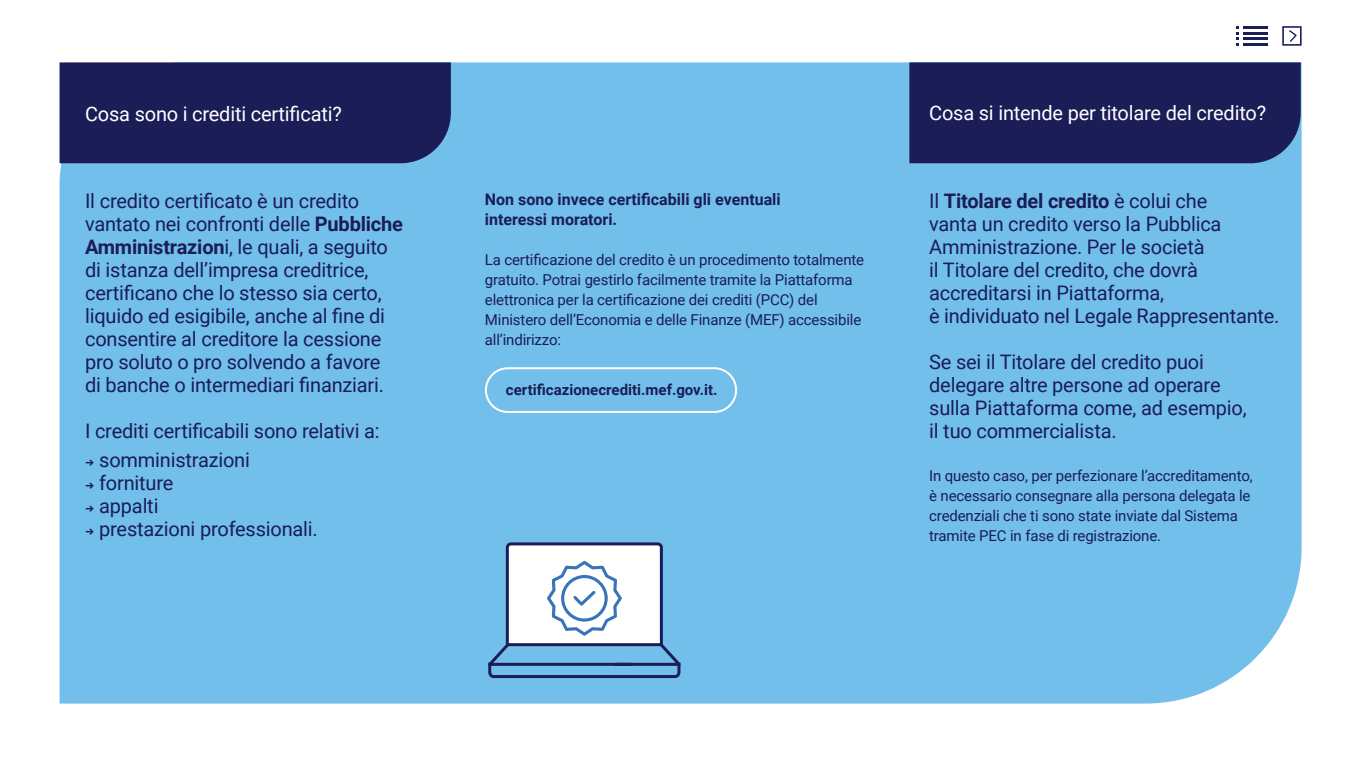
<style>
.page{position:relative;width:1364px;height:766px;background:#fff}
.page>*{position:absolute;margin:0;border:0;box-sizing:border-box;transform-origin:0 0}
.t1{font:20px/23px "Roboto";letter-spacing:-.01em;color:#1a1d56}
.t2{font:20px "Roboto";letter-spacing:-.01em;color:#fff}
.t3{font:700 16px/20px "Roboto";color:#1a1d56}
.t4{font:15px/20px "Roboto";letter-spacing:-.01em;color:#1a1d56}
.t5{font:700 15px "Roboto";color:#1a1d56}
.s1{font-weight:700}
.s2{font-family:"Klavika";font-weight:700;font-size:13px}
</style>
<div class="page">
<div style="left:60px;top:62px;width:1241px;height:641px;background:#72bfeb"></div>
<div style="left:1282px;top:26px;width:19px;height:20px;border:2px solid #1a1d56"></div>
<svg style="left:1289px;top:30px;width:8px;height:12px"></svg>
<div style="left:60px;top:62px;width:391px;height:101px;background:#1a1d56"></div>
<div style="left:909px;top:62px;width:391px;height:101px;background:#1a1d56"></div>
<div style="left:485px;top:367px;width:252px;height:46px;border:2px solid #fff;border-radius:22px"></div>
<svg style="left:483px;top:540px;width:203px;height:139px"></svg>
<hr style="left:1242px;top:26px;width:25px;height:3px;background:#1a1d56">
<hr style="left:1242px;top:32px;width:25px;height:2px;background:#1a1d56">
<hr style="left:1242px;top:37px;width:25px;height:3px;background:#1a1d56">
<hr style="left:1242px;top:43px;width:25px;height:3px;background:#1a1d56">
<svg style="left:1236px;top:26px;width:3px;height:20px"></svg>
<p class="t2" style="left:85px;top:100px;width:258px">Cosa sono i crediti certificati?</p>
<p class="t2" style="left:929px;top:99px;width:338px">Cosa si intende per titolare del credito?</p>
<p class="t1" style="left:85px;top:188px;width:319px">Il credito certificato è un credito vantato nei confronti delle <span class="s1">Pubbliche Amministrazion</span>i, le quali, a seguito di istanza dell’impresa creditrice, certificano che lo stesso sia certo, liquido ed esigibile, anche al fine di consentire al creditore la cessione pro soluto o pro solvendo a favore<br>di banche o intermediari finanziari.</p>
<p class="t1" style="left:85px;top:418px;width:296px">I crediti certificabili sono relativi a:</p>
<p class="t1" style="left:85px;top:447px;width:166px"><span class="s2">•</span> somministrazioni</p>
<p class="t1" style="left:85px;top:470px;width:90px"><span class="s2">•</span> forniture</p>
<p class="t1" style="left:85px;top:493px;width:75px"><span class="s2">•</span> appalti</p>
<p class="t1" style="left:85px;top:516px;width:234px"><span class="s2">•</span> prestazioni professionali.</p>
<p class="t3" style="left:485px;top:188px;width:297px">Non sono invece certificabili gli eventuali interessi moratori.</p>
<p class="t4" style="left:485px;top:249px;width:381px">La certificazione del credito è un procedimento totalmente gratuito. Potrai gestirlo facilmente tramite la Piattaforma elettronica per la certificazione dei crediti (PCC) del Ministero dell’Economia e delle Finanze (MEF) accessibile all’indirizzo:</p>
<p class="t5" style="left:506px;top:379px;width:213px">certificazionecrediti.mef.gov.it.</p>
<p class="t1" style="left:929px;top:188px;width:352px">Il <span class="s1">Titolare del credito</span> è colui che<br>vanta un credito verso la Pubblica Amministrazione. Per le società<br>il Titolare del credito, che dovrà accreditarsi in Piattaforma,<br>è individuato nel Legale Rappresentante.</p>
<p class="t1" style="left:929px;top:349px;width:319px">Se sei il Titolare del credito puoi delegare altre persone ad operare sulla Piattaforma come, ad esempio, il tuo commercialista.</p>
<p class="t4" style="left:929px;top:465px;width:325px">In questo caso, per perfezionare l’accreditamento, è necessario consegnare alla persona delegata le credenziali che ti sono state inviate dal Sistema tramite PEC in fase di registrazione.</p>
</div>
